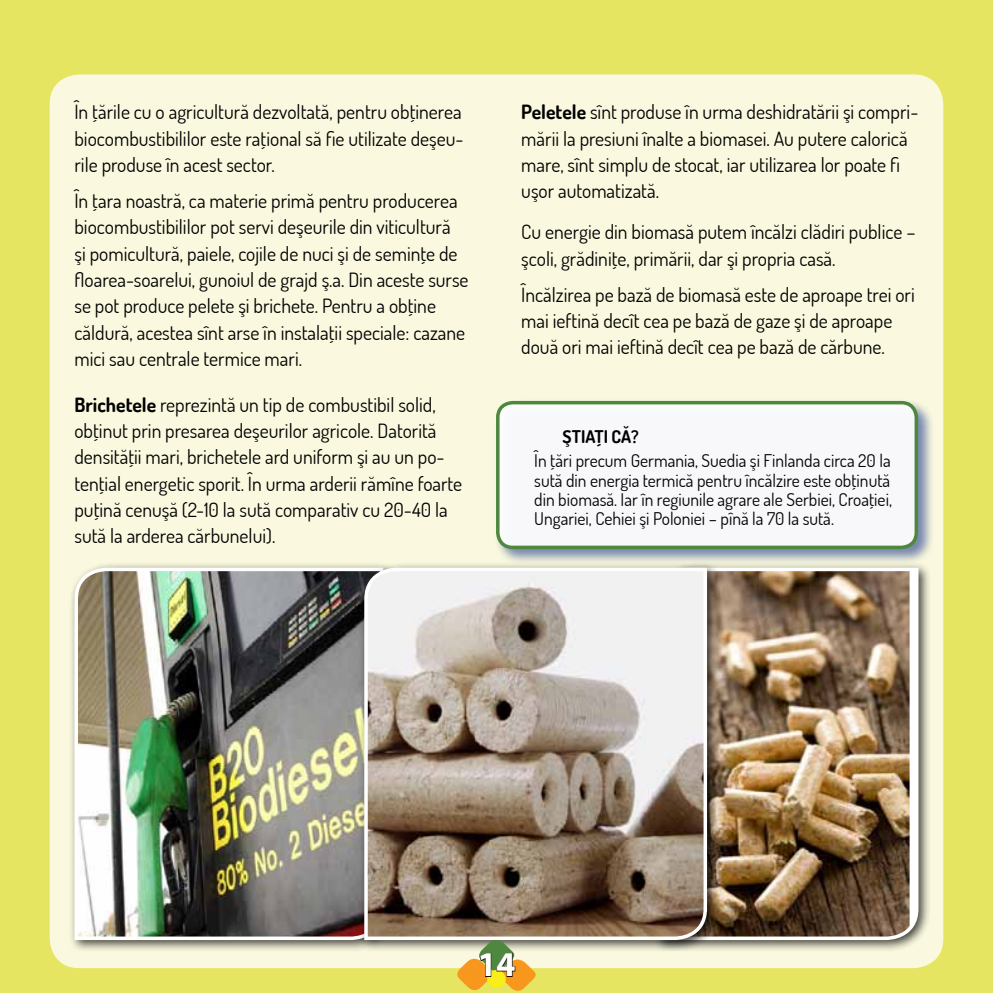
<style>
.page{position:relative;width:993px;height:993px;background:#fff}
.page>*{position:absolute;margin:0;border:0;box-sizing:border-box;transform-origin:0 0}
.t1{font:700 35px "Myriad Pro";color:#fff}
.t2{font:19.6px/26.2px "Dosis";color:#000}
.t3{font:17.5px/19.2px "Dosis";color:#000;text-align:justify}
.t4{font:700 17.5px "Dosis";color:#000}
.s1{font-weight:700}
</style>
<div class="page">
<div style="left:0;top:0;width:992px;height:992px;background:#e6e562"></div>
<div style="left:50px;top:74px;width:893px;height:893px;background:#faf9df;border-radius:30px"></div>
<div style="left:652px;top:561px;width:279px;height:391px;background:#000;opacity:.75"></div>
<img style="left:719px;top:565px;width:200px;height:376px">
<div style="left:68px;top:561px;width:328px;height:391px;background:#000;opacity:.75"></div>
<img style="left:73px;top:565px;width:285px;height:376px">
<div style="left:358px;top:561px;width:361px;height:391px;background:#000;opacity:.75"></div>
<svg style="left:362px;top:565px;width:346px;height:376px;background:#afa296"></svg>
<div style="left:493px;top:398px;width:441px;height:167px;background:#25408f;opacity:.65"></div>
<div style="left:497px;top:402px;width:419px;height:145px;background:#f8f8fa;border-radius:15px"></div>
<div style="left:496px;top:401px;width:421px;height:148px;border:4px solid #4e883e;border-radius:15px"></div>
<svg style="left:454px;top:935px;width:83px;height:56px"></svg>
<p class="t2" style="left:74px;top:99px;width:390px;text-align:justify">În ţările cu o agricultură dezvoltată, pentru obţinerea biocombustibililor este raţional să fie utilizate deşeu&shy;rile produse în acest sector.</p>
<p class="t2" style="left:74px;top:187px;width:395px">În ţara noastră, ca materie primă pentru producerea biocombustibililor pot servi deşeurile din viticultură<br>şi pomicultură, paiele, cojile de nuci şi de seminţe de floarea-soarelui, gunoiul de grajd ş.a. Din aceste surse se pot produce pelete şi brichete. Pentru a obţine căldură, acestea sînt arse în instalaţii speciale: cazane mici sau centrale termice mari.</p>
<p class="t2" style="left:74px;top:391px;width:389px"><span class="s1">Brichetele</span> reprezintă un tip de combustibil solid, obţinut prin presarea deşeurilor agricole. Datorită densităţii mari, brichetele ard uniform şi au un po&shy;tenţial energetic sporit. În urma arderii rămîne foarte puţină cenuşă (2-10 la sută comparativ cu 20-40 la sută la arderea cărbunelui).</p>
<p class="t2" style="left:521px;top:98px;width:398px"><span class="s1">Peletele</span> sînt produse în urma deshidratării şi compri&shy;mării la presiuni înalte a biomasei. Au putere calorică mare, sînt simplu de stocat, iar utilizarea lor poate fi uşor automatizată.</p>
<p class="t2" style="left:521px;top:218px;width:395px">Cu energie din biomasă putem încălzi clădiri publice – şcoli, grădiniţe, primării, dar şi propria casă.</p>
<p class="t2" style="left:521px;top:281px;width:395px">Încălzirea pe bază de biomasă este de aproape trei ori mai ieftină decît cea pe bază de gaze şi de aproape două ori mai ieftină decît cea pe bază de cărbune.</p>
<p class="t4" style="left:562px;top:425px;width:77px">Ştiaţi că?</p>
<p class="t3" style="left:534px;top:450px;width:359px">În ţări precum Germania, Suedia şi Finlanda circa 20 la sută din energia termică pentru încălzire este obţinută din biomasă. Iar în regiunile agrare ale Serbiei, Croaţiei, Ungariei, Cehiei şi Poloniei – pînă la 70 la sută.</p>
<h1 class="t1" style="left:477px;top:941px;width:40px">14</h1>
</div>
